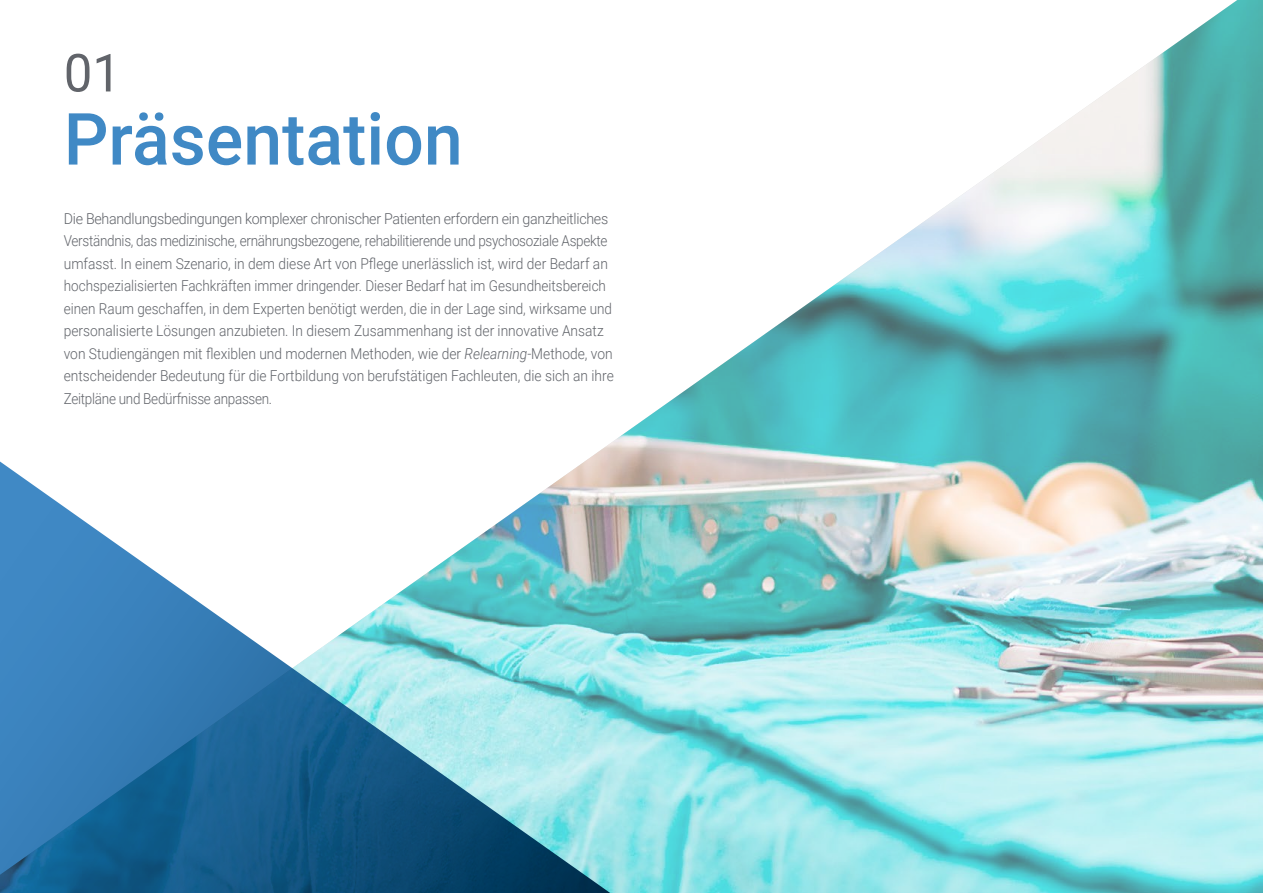
<style>
.page{position:relative;width:1263px;height:893px;background:#fff}
.page>*{position:absolute;margin:0;border:0;box-sizing:border-box;transform-origin:0 0}
.t1{font:500 72px "Roboto";color:#4089c5}
.t2{font:52.5px "Roboto";color:#61646a}
.t3{font:300 15px/22.5px "Roboto";color:#61646a;scale:.95 1}
.s1{font-style:italic}
</style>
<div class="page">
<img style="left:607px;top:0;width:656px;height:893px">
<svg style="left:0;top:446px;width:640px;height:447px"></svg>
<h2 class="t2" style="left:64px;top:36px;width:59px">01</h2>
<h1 class="t1" style="left:64px;top:89px;width:400px">Präsentation</h1>
<p class="t3" style="left:64px;top:207px;width:580px">Die Behandlungsbedingungen komplexer chronischer Patienten erfordern ein ganzheitliches Verständnis, das medizinische, ernährungsbezogene, rehabilitierende und psychosoziale Aspekte umfasst. In einem Szenario, in dem diese Art von Pflege unerlässlich ist, wird der Bedarf an hochspezialisierten Fachkräften immer dringender. Dieser Bedarf hat im Gesundheitsbereich einen Raum geschaffen, in dem Experten benötigt werden, die in der Lage sind, wirksame und personalisierte Lösungen anzubieten. In diesem Zusammenhang ist der innovative Ansatz von Studiengängen mit flexiblen und modernen Methoden, wie der <span class="s1">Relearning</span>-Methode, von entscheidender Bedeutung für die Fortbildung von berufstätigen Fachleuten, die sich an ihre Zeitpläne und Bedürfnisse anpassen.</p>
</div>
